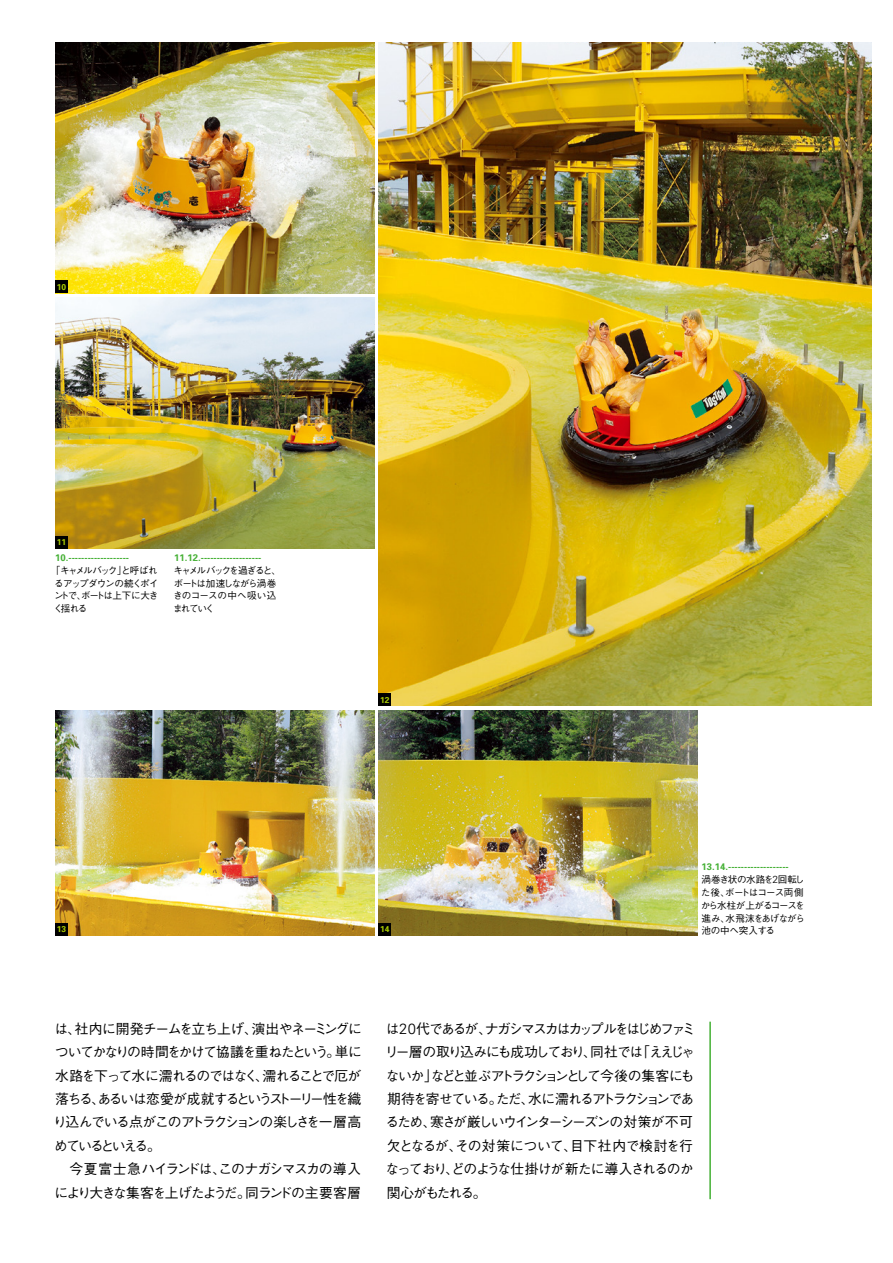
<style>
.page{position:relative;width:893px;height:1263px;background:#fff}
.page>*{position:absolute;margin:0;border:0;box-sizing:border-box;transform-origin:0 0}
.t1{font:500 13.8px/23.4px "Gothic BBB Pro";letter-spacing:-.11em;color:#000}
.t2{font:500 9.6px/12.8px "Gothic BBB Pro";letter-spacing:-.1em;color:#000}
.t3{font:500 9.6px/12.8px "Gothic BBB Pro";letter-spacing:-.08em;color:#000}
.t4{font:700 9.6px "Univers";color:#45b035}
.t5{font:500 9.6px "Gothic BBB Pro";letter-spacing:-.155em;color:#000}
.t6{font:500 9.6px "Gothic BBB Pro";letter-spacing:-.125em;color:#000}
.t7{font:700 8.55px "Univers";color:#abcd03}
.s1{font-family:"Univers";font-weight:700;color:#45b035}
.s2{font-family:"Univers";font-weight:300;font-size:10.2px}
.s3{font-family:"Univers";font-weight:300;font-size:14.85px}
</style>
<div class="page">
<img style="left:55px;top:710px;width:319px;height:225px">
<img style="left:378px;top:710px;width:319px;height:225px">
<img style="left:55px;top:42px;width:319px;height:251px">
<img style="left:378px;top:43px;width:494px;height:663px">
<img style="left:55px;top:298px;width:319px;height:250px">
<hr style="left:709px;top:1022px;width:2px;height:177px;background:#45b035">
<div style="left:55px;top:281px;width:13px;height:12px;background:#000"></div>
<div style="left:55px;top:536px;width:13px;height:12px;background:#000"></div>
<div style="left:378px;top:693px;width:13px;height:13px;background:#000"></div>
<div style="left:55px;top:923px;width:13px;height:12px;background:#000"></div>
<div style="left:378px;top:923px;width:13px;height:12px;background:#000"></div>
<p class="t7" style="left:57px;top:281px;width:11px">10</p>
<p class="t7" style="left:57px;top:537px;width:11px">11</p>
<p class="t4" style="left:55px;top:551px;width:75px">10.-------------------</p>
<p class="t5" style="left:51px;top:562px;width:108px">「キャメルバック」と呼ばれ</p>
<p class="t2" style="left:54px;top:575px;width:106px">るアップダウンの続くポイ</p>
<p class="t6" style="left:54px;top:588px;width:106px">ントで、ボートは上下に大き</p>
<p class="t2" style="left:53px;top:601px;width:36px">く揺れる</p>
<p class="t2" style="left:173px;top:550px;width:110px"><span class="s1">11.12.-------------------<br></span>キャメルバックを過ぎると、ボートは加速しながら渦巻きのコースの中へ吸い込まれていく</p>
<p class="t7" style="left:380px;top:694px;width:11px">12</p>
<p class="t7" style="left:57px;top:924px;width:11px">13</p>
<p class="t7" style="left:380px;top:924px;width:11px">14</p>
<p class="t3" style="left:701px;top:859px;width:106px"><span class="s1">13.14.-------------------<br></span>渦巻き状の水路を<span class="s2">2</span>回転した後、ボートはコース両側から水柱が上がるコースを進み、水飛沫をあげながら池の中へ突入する</p>
<p class="t1" style="left:53px;top:1015px;width:310px">は、社内に開発チームを立ち上げ、演出やネーミングについてかなりの時間をかけて協議を重ねたという。単に水路を下って水に濡れるのではなく、濡れることで厄が落ちる、あるいは恋愛が成就するというストーリー性を織り込んでいる点がこのアトラクションの楽しさを一層高めているといえる。<br>　今夏富士急ハイランドは、このナガシマスカの導入により大きな集客を上げたようだ。同ランドの主要客層</p>
<p class="t1" style="left:385px;top:1015px;width:312px">は<span class="s3">20</span>代であるが、ナガシマスカはカップルをはじめファミリー層の取り込みにも成功しており、同社では「ええじゃないか」などと並ぶアトラクションとして今後の集客にも期待を寄せている。ただ、水に濡れるアトラクションであるため、寒さが厳しいウインターシーズンの対策が不可欠となるが、その対策について、目下社内で検討を行なっており、どのような仕掛けが新たに導入されるのか関心がもたれる。</p>
</div>
